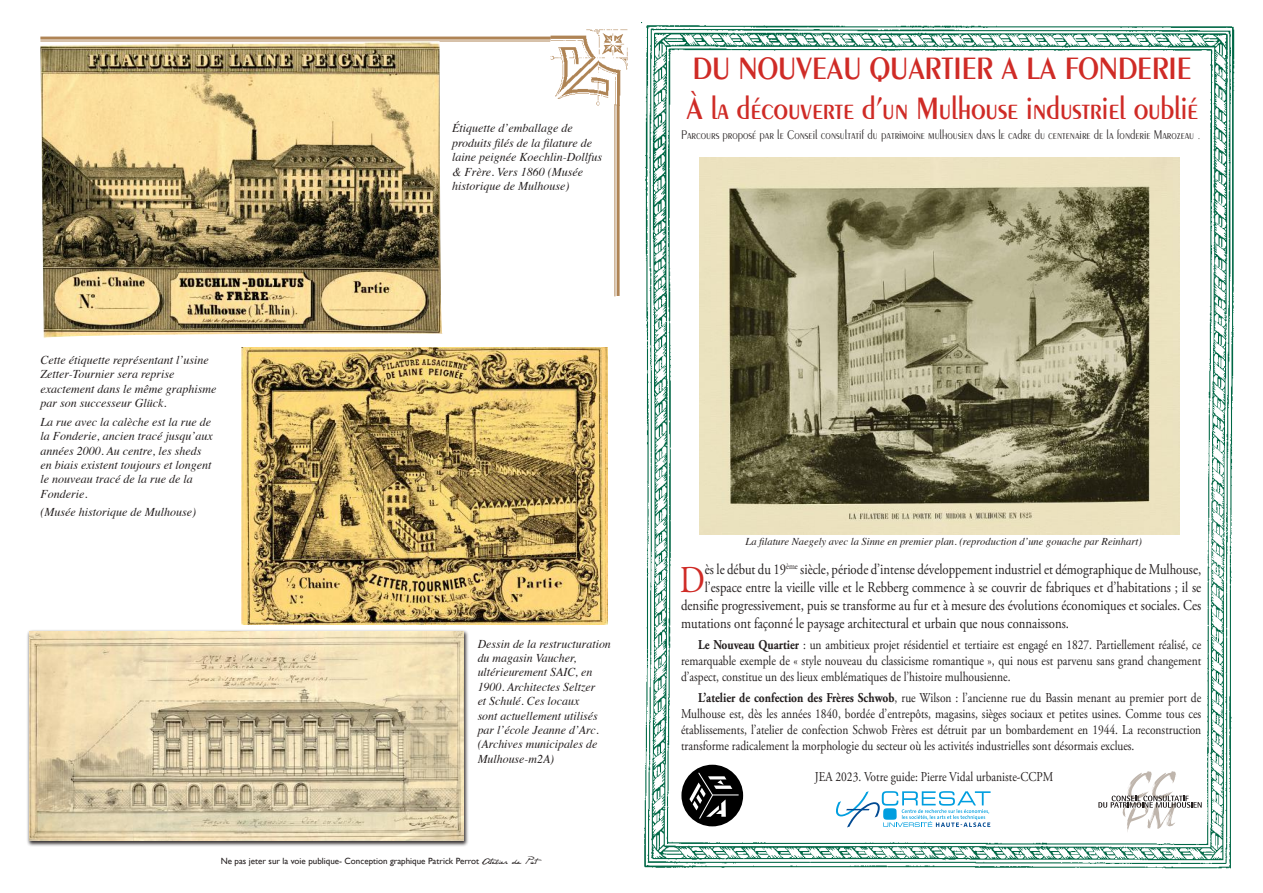
<style>
.page{position:relative;width:1263px;height:893px;background:#fff}
.page>*{position:absolute;margin:0;border:0;box-sizing:border-box;transform-origin:0 0}
.t1{font:37.95px "Adobe Garamond Pro";color:#cf2b26;scale:.85 1}
.t2{font:600 33px/39.6px "Peignot";color:#cf2b26;scale:.9 1}
.t3{font:15px "Adobe Garamond Pro";color:#241f1f;scale:.85 1}
.t4{font:13.5px/16.2px "Adobe Garamond Pro";color:#241f1f;text-align:justify;scale:.85 1}
.t5{font:300 13.5px "Peignot";color:#241f1f;scale:.86 1}
.t6{font:italic 12px/14.4px "Times";color:#241f1f}
.t7{font:italic 10.5px "Times";color:#241f1f}
.t8{font:9px "Gill Sans";color:#241f1f}
.s1{font-family:"SANTOSDUMONT";font-size:12px}
.s2{font-weight:700}
</style>
<div class="page">
<img style="left:644px;top:25px;width:591px;height:844px">
<svg style="left:1098px;top:771px;width:103px;height:62px"></svg>
<img style="left:551px;top:30px;width:76px;height:75px">
<hr style="left:40px;top:37px;width:511px;height:3px;background:#af8455">
<hr style="left:617px;top:105px;width:3px;height:191px;background:#af8455">
<hr style="left:615px;top:104px;width:1px;height:192px;background:#af8455">
<hr style="left:40px;top:41px;width:510px;height:1px;background:#af8455">
<div style="left:681px;top:765px;width:62px;height:61px;background:#000;border-radius:50%"></div>
<svg style="left:689px;top:773px;width:50px;height:46px"></svg>
<img style="left:40px;top:41px;width:402px;height:297px">
<img style="left:241px;top:347px;width:366px;height:277px">
<div style="left:26px;top:629px;width:443px;height:218px;background:#241f1f;opacity:.91"></div>
<img style="left:30px;top:632px;width:433px;height:208px">
<svg style="left:835px;top:791px;width:155px;height:36px"></svg>
<p class="t6" style="left:40px;top:352px;width:177px">Cette étiquette représentant l’usine<br>Zetter-Tournier sera reprise exactement dans le même graphisme par son successeur Glück.</p>
<p class="t6" style="left:40px;top:414px;width:174px">La rue avec la calèche est la rue de la Fonderie, ancien tracé jusqu’aux années 2000. Au centre, les sheds en biais existent toujours et longent le nouveau tracé de la rue de la<br>Fonderie.</p>
<p class="t6" style="left:40px;top:504px;width:157px">(Musée historique de Mulhouse)</p>
<p class="t6" style="left:452px;top:120px;width:151px">Étiquette d’emballage de produits filés de la filature de laine peignée Koechlin-Dollfus &amp; Frère. Vers 1860 (Musée historique de Mulhouse)</p>
<p class="t6" style="left:478px;top:635px;width:135px">Dessin de la restructuration du magasin Vaucher, ultérieurement SAIC, en<br>1900. Architectes Seltzer<br>et Schulé. Ces locaux<br>sont actuellement utilisés par l’école Jeanne d’Arc. (Archives municipales de<br>Mulhouse-m2A)</p>
<p class="t8" style="left:221px;top:856px;width:318px">Ne pas jeter sur la voie publique- Conception graphique Patrick Perrot <span class="s1">Atelier de Pa t</span></p>
<h2 class="t2" style="left:686px;top:48px;width:570px">DU NOUVEAU QUARTIER A LA FONDERIE<br>À la découverte d’un Mulhouse industriel oublié</h2>
<p class="t5" style="left:681px;top:127px;width:606px">Parcours proposé par le Conseil consultatif du patrimoine mulhousien dans le cadre du centenaire de la fonderie Marozeau .</p>
<p class="t7" style="left:745px;top:532px;width:398px">La filature Naegely avec la Sinne en premier plan. (reproduction d’une gouache par Reinhart)</p>
<h1 class="t1" style="left:680px;top:557px;width:31px">D</h1>
<p class="t3" style="left:705px;top:561px;width:585px">ès le début du 19<sup>ème</sup> siècle, période d’intense développement industriel et démographique de Mulhouse,</p>
<p class="t3" style="left:705px;top:579px;width:585px">l’espace entre la vieille ville et le Rebberg commence à se couvrir de fabriques et d’habitations ; il se</p>
<p class="t3" style="left:681px;top:597px;width:613px">densifie progressivement, puis se transforme au fur et à mesure des évolutions économiques et sociales. Ces</p>
<p class="t3" style="left:681px;top:615px;width:458px">mutations ont façonné le paysage architectural et urbain que nous connaissons.</p>
<p class="t4" style="left:681px;top:637px;width:613px;text-indent:17px"><span class="s2">Le Nouveau Quartier</span> : un ambitieux projet résidentiel et tertiaire est engagé en 1827. Partiellement réalisé, ce remarquable exemple de « style nouveau du classicisme romantique », qui nous est parvenu sans grand changement d’aspect, constitue un des lieux emblématiques de l’histoire mulhousienne.</p>
<p class="t4" style="left:681px;top:690px;width:613px;text-indent:17px"><span class="s2">L’atelier de confection des Frères Schwob</span>, rue Wilson : l’ancienne rue du Bassin menant au premier port de Mulhouse est, dès les années 1840, bordée d’entrepôts, magasins, sièges sociaux et petites usines. Comme tous ces établissements, l’atelier de confection Schwob Frères est détruit par un bombardement en 1944. La reconstruction transforme radicalement la morphologie du secteur où les activités industrielles sont désormais exclues.</p>
<p class="t4" style="left:815px;top:769px;width:282px">JEA 2023. Votre guide: Pierre Vidal urbaniste-CCPM</p>
</div>
